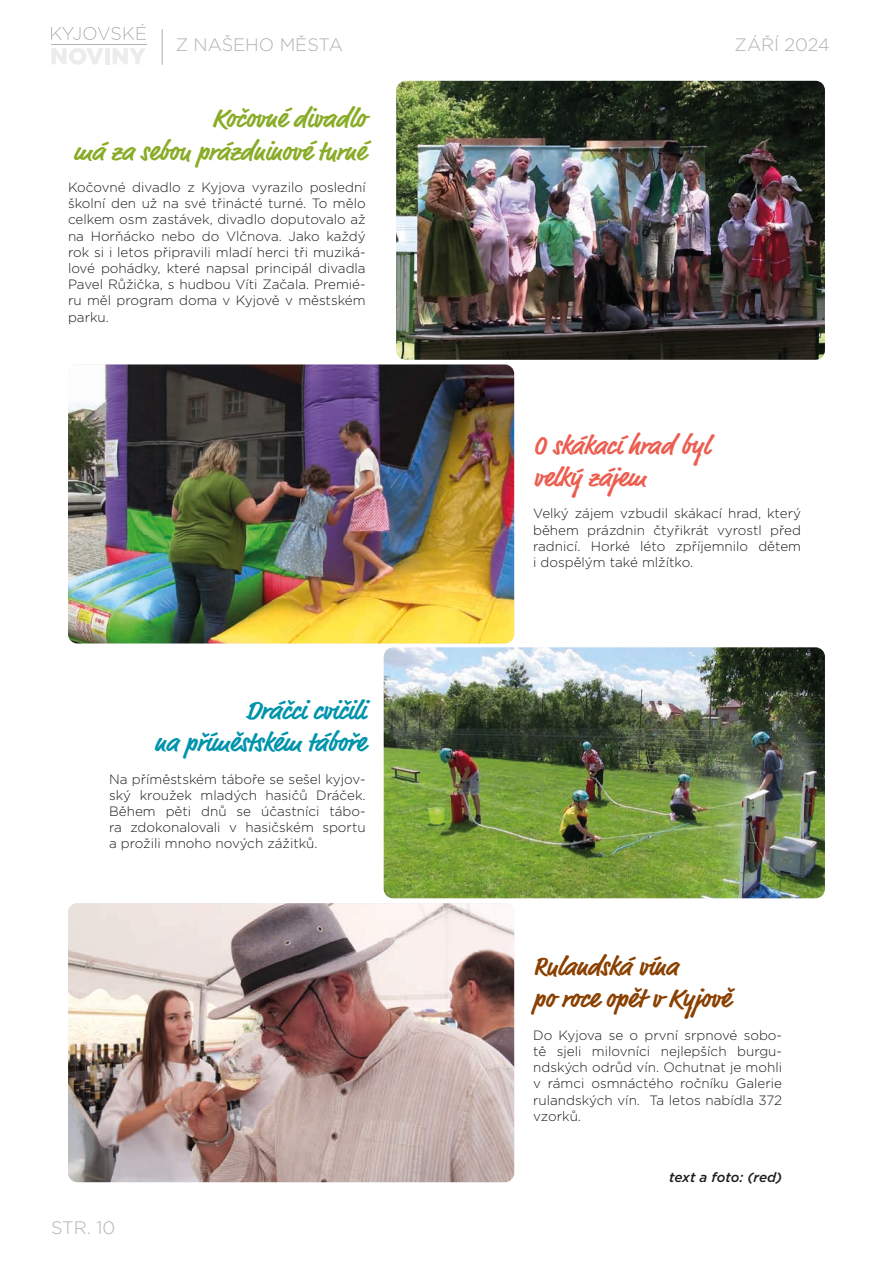
<style>
.page{position:relative;width:893px;height:1263px;background:#fff}
.page>*{position:absolute;margin:0;border:0;box-sizing:border-box;transform-origin:0 0}
.t1{font:700 27px/32.4px "Market Pro";color:#89ac28;text-align:right}
.t2{font:700 27px/32.4px "Market Pro";color:#0094ac;text-align:right}
.t3{font:700 27px/32.4px "Market Pro";color:#8a4000}
.t4{font:700 27px/32.4px "Market Pro";color:#eb5e50}
.t5{font:300 18px "Gotham";color:#b2b2b2}
.t6{font:300 13.5px/16.2px "Gotham";color:#1d1d1b;text-align:justify}
.t7{font:italic 500 13.5px "Gotham";letter-spacing:-.005em;color:#1d1d1b}
</style>
<div class="page">
<hr style="left:162px;top:29px;width:1px;height:36px;background:#b2b2b2">
<svg style="left:51px;top:24px;width:95px;height:16px"></svg>
<svg style="left:51px;top:48px;width:52px;height:17px"></svg>
<div style="left:105px;top:48px;width:5px;height:16px;background:#ececec"></div>
<svg style="left:113px;top:48px;width:33px;height:16px"></svg>
<hr style="left:51px;top:44px;width:95px;height:1px;background:#b2b2b2">
<img style="left:396px;top:81px;width:429px;height:279px">
<img style="left:68px;top:364px;width:446px;height:279px">
<img style="left:68px;top:903px;width:446px;height:279px">
<img style="left:384px;top:647px;width:441px;height:251px">
<h2 class="t5" style="left:176px;top:34px;width:169px">Z NAŠEHO MĚSTA</h2>
<h1 class="t1" style="left:73px;top:103px;width:294px">Kočovné divadlo<br>má za sebou prázdninové turné</h1>
<p class="t6" style="left:68px;top:179px;width:299px">Kočovné divadlo z Kyjova vyrazilo poslední školní den už na své třinácté turné. To mělo celkem osm zastávek, divadlo doputovalo až na Horňácko nebo do Vlčnova. Jako každý rok si i letos připravili mladí herci tři muziká&shy;lové pohádky, které napsal principál divadla Pavel Růžička, s hudbou Víti Začala. Premié&shy;ru měl program doma v Kyjově v městském parku.</p>
<h1 class="t2" style="left:155px;top:695px;width:213px">Dráčci cvičili<br>na příměstském táboře</h1>
<p class="t6" style="left:109px;top:770px;width:258px">Na příměstském táboře se sešel kyjov&shy;ský kroužek mladých hasičů Dráček.<br>Během pěti dnů se účastníci tábo&shy;ra zdokonalovali v hasičském sportu a prožili mnoho nových zážitků.</p>
<h2 class="t5" style="left:51px;top:1216px;width:66px">STR. 10</h2>
<h2 class="t5" style="left:735px;top:34px;width:97px">ZÁŘÍ 2024</h2>
<h1 class="t4" style="left:533px;top:430px;width:178px">O skákací hrad byl velký zájem</h1>
<p class="t6" style="left:533px;top:505px;width:269px">Velký zájem vzbudil skákací hrad, který během prázdnin čtyřikrát vyrostl před radnicí. Horké léto zpříjemnilo dětem i dospělým také mlžítko.</p>
<h1 class="t3" style="left:533px;top:951px;width:199px">Rulandská vína<br>po roce opět v Kyjově</h1>
<p class="t6" style="left:533px;top:1026px;width:250px">Do Kyjova se o první srpnové sobo&shy;tě sjeli milovníci nejlepších burgu&shy;ndských odrůd vín. Ochutnat je mohli v rámci osmnáctého ročníku Galerie rulandských vín. Ta letos nabídla 372 vzorků.</p>
<p class="t7" style="left:669px;top:1168px;width:114px">text a foto: (red)</p>
</div>
